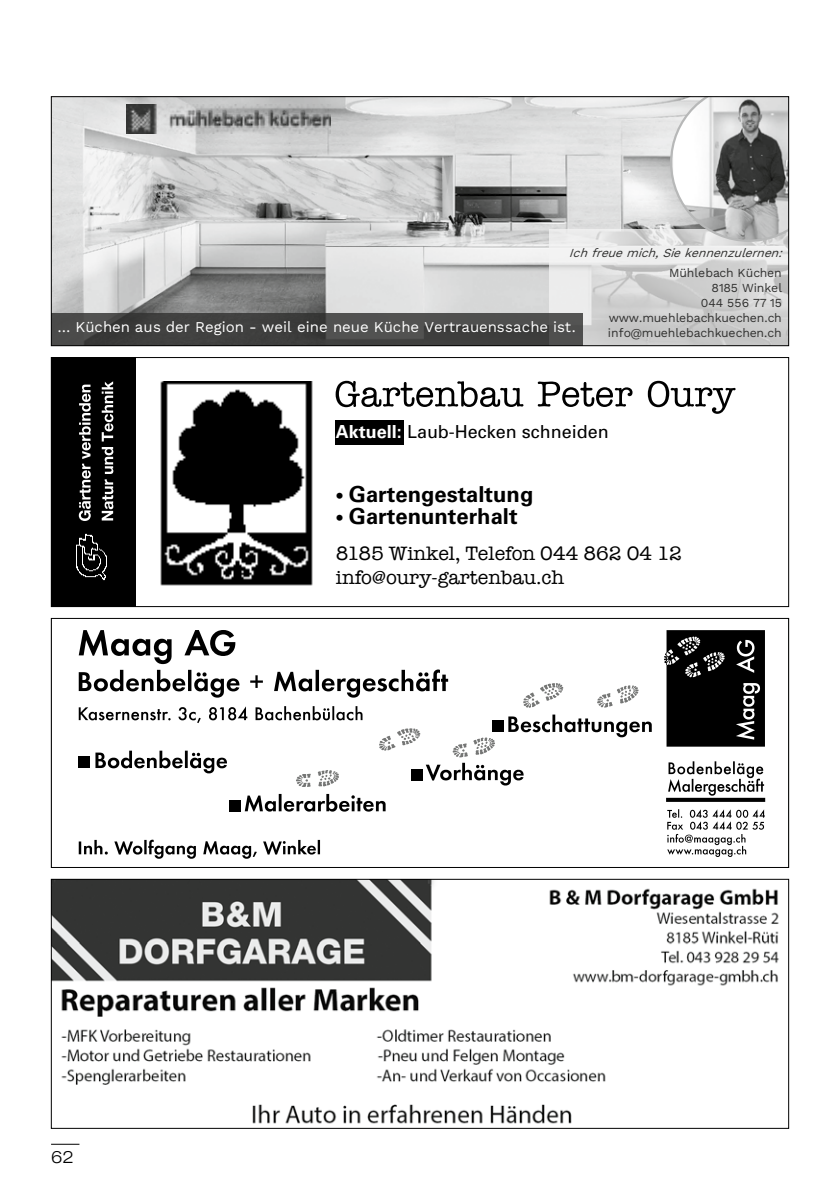
<style>
.page{position:relative;width:840px;height:1191px;background:#fff}
.page>*{position:absolute;margin:0;border:0;box-sizing:border-box;transform-origin:0 0}
.t1{font:700 22px "Univers";color:#000}
.t2{font:20px/24px "American Typewriter";color:#000}
.t3{font:18px "Univers";color:#000}
.t4{font:300 expanded 17px "Helvetica Neue";color:#000}
.t5{font:15px "Work Sans";letter-spacing:.005em;color:#fff}
.t6{font:12.2px/15.2px "Work Sans";letter-spacing:-.005em;color:#30302f;text-align:right}
.t7{font:italic 12.2px "Work Sans";color:#30302f}
.t8{font:700 12.2px "Work Sans";letter-spacing:-.005em;color:#30302f}
.s1{font-weight:700;color:#fff}
.s2{font-weight:400;font-size:24px}
</style>
<div class="page">
<svg style="left:51px;top:1143px;width:28px;height:1px"></svg>
<div style="left:335px;top:420px;width:68px;height:25px;background:#000"></div>
<svg style="left:335px;top:381px;width:188px;height:26px"></svg>
<svg style="left:537px;top:381px;width:95px;height:26px"></svg>
<svg style="left:647px;top:381px;width:88px;height:33px"></svg>
<div style="left:51px;top:357px;width:85px;height:249px;background:#000"></div>
<svg style="left:79px;top:384px;width:12px;height:137px"></svg>
<svg style="left:102px;top:447px;width:11px;height:73px"></svg>
<svg style="left:102px;top:381px;width:11px;height:60px"></svg>
<img style="left:160px;top:381px;width:153px;height:205px">
<img style="left:76px;top:533px;width:31px;height:48px">
<div style="left:51px;top:357px;width:737px;height:250px;border:1px solid #000"></div>
<svg style="left:664px;top:630px;width:100px;height:172px"></svg>
<svg style="left:79px;top:706px;width:283px;height:17px"></svg>
<svg style="left:79px;top:630px;width:369px;height:67px"></svg>
<svg style="left:79px;top:839px;width:241px;height:19px"></svg>
<svg style="left:667px;top:809px;width:97px;height:48px"></svg>
<svg style="left:523px;top:683px;width:115px;height:24px"></svg>
<svg style="left:296px;top:770px;width:43px;height:17px"></svg>
<svg style="left:379px;top:714px;width:272px;height:71px"></svg>
<div style="left:411px;top:769px;width:11px;height:11px;background:#000"></div>
<svg style="left:244px;top:794px;width:141px;height:17px"></svg>
<div style="left:229px;top:800px;width:11px;height:11px;background:#000"></div>
<svg style="left:95px;top:750px;width:132px;height:23px"></svg>
<div style="left:79px;top:756px;width:11px;height:12px;background:#000"></div>
<div style="left:51px;top:618px;width:737px;height:249px;border:1px solid #000"></div>
<img style="left:53px;top:881px;width:726px;height:243px">
<div style="left:51px;top:879px;width:737px;height:249px;border:1px solid #000"></div>
<img style="left:53px;top:98px;width:616px;height:216px">
<div style="left:549px;top:229px;width:239px;height:117px;background:#f4f4f4;opacity:.76"></div>
<div style="left:51px;top:314px;width:531px;height:32px;background:#30302f;opacity:.81"></div>
<img style="left:126px;top:105px;width:204px;height:29px">
<svg style="left:669px;top:98px;width:117px;height:144px"></svg>
<div style="left:51px;top:96px;width:737px;height:250px;border:1px solid #000"></div>
<p class="t7" style="left:568px;top:243px;width:220px">Ichfreuemich,Siekennenzulernen:</p>
<p class="t8" style="left:668px;top:263px;width:114px">Mühlebach Küchen</p>
<p class="t6" style="left:608px;top:280px;width:175px">8185 Winkel<br>044 556 77 15 www.muehlebachkuechen.ch</p>
<p class="t5" style="left:57px;top:316px;width:519px">… Küchen aus der Region - weil eine neue Küche Vertrauenssache ist.</p>
<p class="t6" style="left:607px;top:325px;width:175px">info@muehlebachkuechen.ch</p>
<h3 class="t3" style="left:336px;top:421px;width:274px"><span class="s1">Aktuell:</span> Laub-Hecken schneiden</h3>
<h3 class="t4" style="left:51px;top:1147px;width:24px">62</h3>
<h1 class="t1" style="left:335px;top:482px;width:199px"><span class="s2">•</span> Gartengestaltung</h1>
<h1 class="t1" style="left:335px;top:504px;width:183px"><span class="s2">•</span> Gartenunterhalt</h1>
<h2 class="t2" style="left:336px;top:540px;width:347px">8185 Winkel, Telefon 044 862 04 12 info@oury-gartenbau.ch</h2>
</div>
